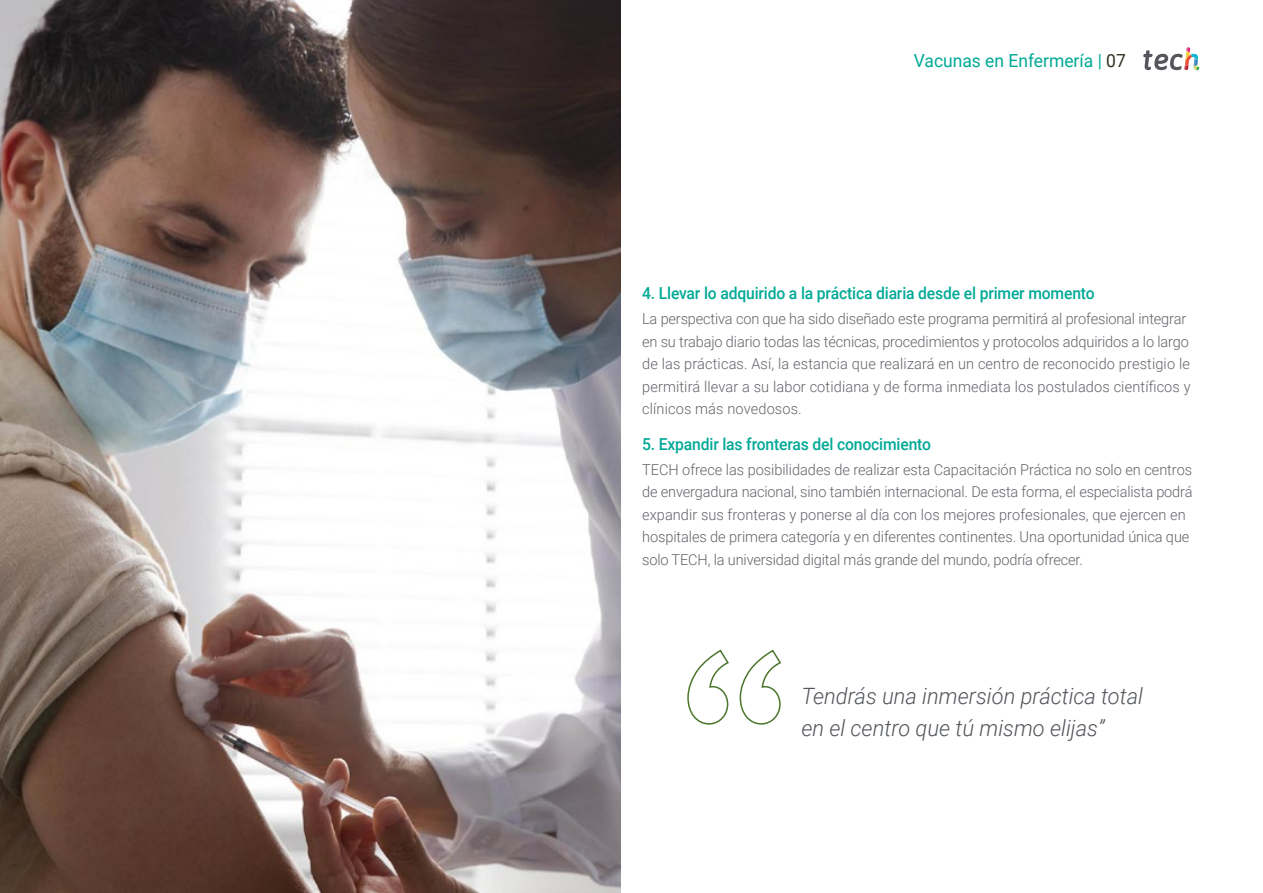
<style>
.page{position:relative;width:1263px;height:893px;background:#fff}
.page>*{position:absolute;margin:0;border:0;box-sizing:border-box;transform-origin:0 0}
.t1{font:italic 300 22.5px/31.5px "Roboto";color:#52555b}
.t2{font:18px "Roboto";color:#00a996}
.t3{font:500 16.5px "Roboto";letter-spacing:-.01em;color:#00a996;scale:.95 1}
.t4{font:300 15px/22.5px "Roboto";letter-spacing:-.005em;color:#61646a}
.s1{color:#312e20}
</style>
<div class="page">
<img style="left:0;top:0;width:621px;height:893px">
<svg style="left:687px;top:649px;width:95px;height:76px"></svg>
<svg style="left:1143px;top:47px;width:56px;height:24px"></svg>
<p class="t2" style="left:914px;top:48px;width:214px">Vacunas en Enfermería | <span class="s1">07</span></p>
<p class="t3" style="left:642px;top:282px;width:478px">4. Llevar lo adquirido a la práctica diaria desde el primer momento</p>
<p class="t4" style="left:642px;top:307px;width:550px">La perspectiva con que ha sido diseñado este programa permitirá al profesional integrar en su trabajo diario todas las técnicas, procedimientos y protocolos adquiridos a lo largo de las prácticas. Así, la estancia que realizará en un centro de reconocido prestigio le permitirá llevar a su labor cotidiana y de forma inmediata los postulados científicos y clínicos más novedosos.</p>
<p class="t3" style="left:642px;top:433px;width:306px">5. Expandir las fronteras del conocimiento</p>
<p class="t4" style="left:642px;top:458px;width:552px">TECH ofrece las posibilidades de realizar esta Capacitación Práctica no solo en centros de envergadura nacional, sino también internacional. De esta forma, el especialista podrá expandir sus fronteras y ponerse al día con los mejores profesionales, que ejercen en hospitales de primera categoría y en diferentes continentes. Una oportunidad única que solo TECH, la universidad digital más grande del mundo, podría ofrecer.</p>
<h1 class="t1" style="left:801px;top:680px;width:343px">Tendrás una inmersión práctica total en el centro que tú mismo elijas”</h1>
</div>
